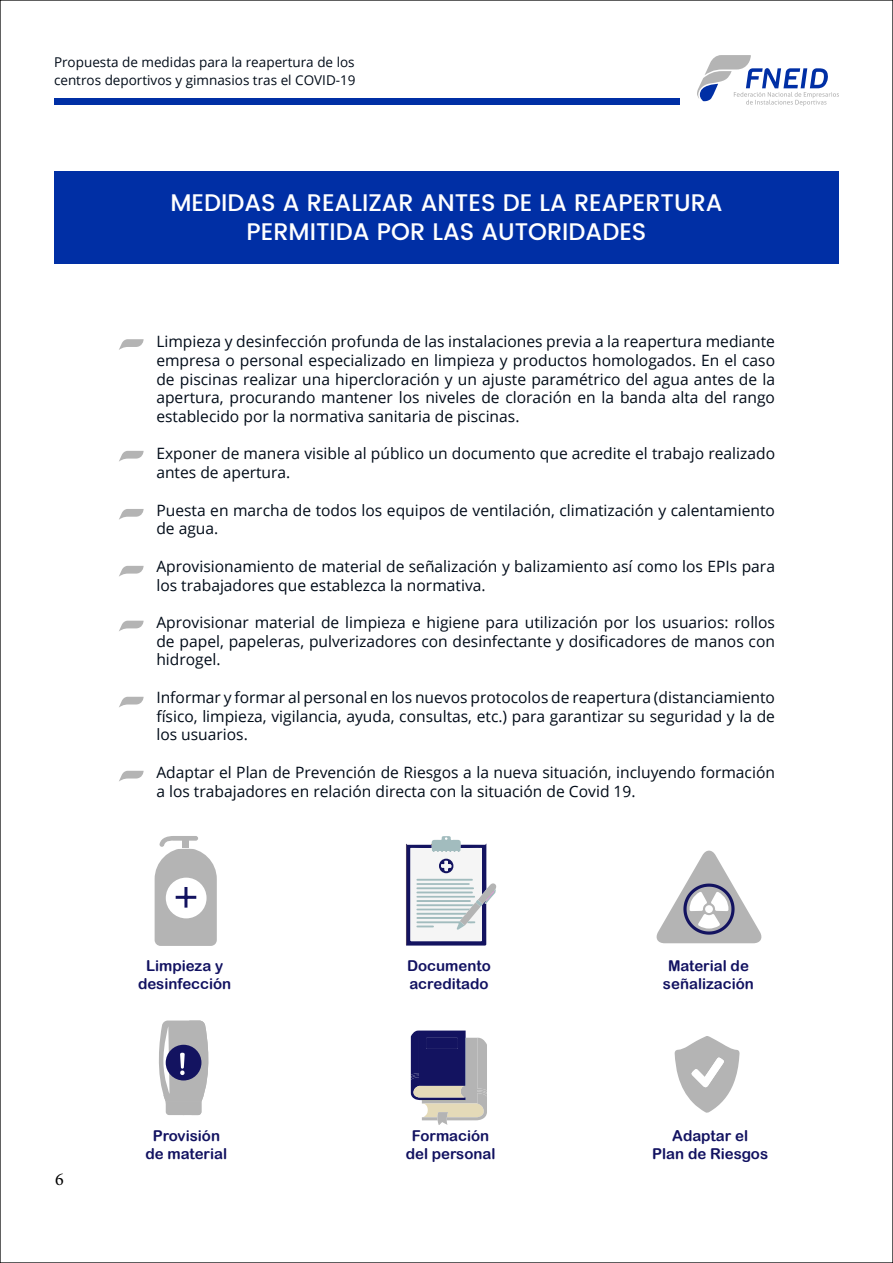
<style>
.page{position:relative;width:893px;height:1263px;background:#fff}
.page>*{position:absolute;margin:0;border:0;box-sizing:border-box;transform-origin:0 0}
.t1{font:500 24px/28.8px "Poppins";color:#fff;text-align:center}
.t2{font:18px "Minion Pro";color:#000}
.t3{font:15.6px/18.8px "Open Sans";color:#000b18}
.t4{font:15px/18px "Arial Rounded MT Bold";color:#121261;text-align:center}
.t5{font:13.5px/18px "Open Sans";color:#000b18}
</style>
<div class="page">
<div style="left:54px;top:171px;width:785px;height:93px;background:#002fa5"></div>
<svg style="left:697px;top:55px;width:142px;height:51px"></svg>
<div style="left:54px;top:99px;width:626px;height:6px;background:#002fa5"></div>
<svg style="left:119px;top:339px;width:25px;height:11px"></svg>
<svg style="left:119px;top:451px;width:25px;height:11px"></svg>
<svg style="left:119px;top:509px;width:25px;height:11px"></svg>
<svg style="left:119px;top:771px;width:25px;height:11px"></svg>
<svg style="left:119px;top:697px;width:25px;height:10px"></svg>
<svg style="left:119px;top:621px;width:25px;height:10px"></svg>
<svg style="left:119px;top:566px;width:25px;height:11px"></svg>
<svg style="left:674px;top:1036px;width:66px;height:77px"></svg>
<svg style="left:406px;top:836px;width:91px;height:109px"></svg>
<svg style="left:155px;top:836px;width:62px;height:110px"></svg>
<div style="left:166px;top:878px;width:41px;height:40px;background:#fff;border-radius:50%"></div>
<hr style="left:184px;top:887px;width:3px;height:21px;background:#131360">
<hr style="left:176px;top:896px;width:20px;height:3px;background:#131360">
<svg style="left:411px;top:1030px;width:76px;height:95px;background:#807e9a"></svg>
<svg style="left:159px;top:1020px;width:50px;height:95px;background:#a1a1b0"></svg>
<svg style="left:656px;top:850px;width:106px;height:93px"></svg>
<p class="t5" style="left:54px;top:53px;width:303px">Propuesta de medidas para la reapertura de los centros deportivos y gimnasios tras el COVID-19</p>
<h1 class="t1" style="left:170px;top:189px;width:554px">MEDIDAS A REALIZAR ANTES DE LA REAPERTURA<br>PERMITIDA POR LAS AUTORIDADES</h1>
<p class="t3" style="left:156px;top:332px;width:620px;text-align:justify">Limpieza y desinfección profunda de las instalaciones previa a la reapertura mediante empresa o personal especializado en limpieza y productos homologados. En el caso de piscinas realizar una hipercloración y un ajuste paramétrico del agua antes de la apertura, procurando mantener los niveles de cloración en la banda alta del rango establecido por la normativa sanitaria de piscinas.</p>
<p class="t3" style="left:156px;top:444px;width:620px">Exponer de manera visible al público un documento que acredite el trabajo realizado antes de apertura.</p>
<p class="t3" style="left:156px;top:500px;width:620px">Puesta en marcha de todos los equipos de ventilación, climatización y calentamiento de agua.</p>
<p class="t3" style="left:156px;top:556px;width:620px">Aprovisionamiento de material de señalización y balizamiento así como los EPIs para los trabajadores que establezca la normativa.</p>
<p class="t3" style="left:156px;top:612px;width:620px;text-align:justify">Aprovisionar material de limpieza e higiene para utilización por los usuarios: rollos de papel, papeleras, pulverizadores con desinfectante y dosificadores de manos con hidrogel.</p>
<p class="t3" style="left:156px;top:687px;width:620px;text-align:justify">Informar y formar al personal en los nuevos protocolos de reapertura (distanciamiento físico, limpieza, vigilancia, ayuda, consultas, etc.) para garantizar su seguridad y la de los usuarios.</p>
<p class="t3" style="left:156px;top:762px;width:620px;line-height:19.5px">Adaptar el Plan de Prevención de Riesgos a la nueva situación, incluyendo formación a los trabajadores en relación directa con la situación de Covid 19.</p>
<p class="t2" style="left:55px;top:1167px;width:10px">6</p>
<p class="t4" style="left:138px;top:956px;width:95px">Limpieza y desinfección</p>
<p class="t4" style="left:146px;top:1126px;width:83px">Provisión de material</p>
<p class="t4" style="left:407px;top:956px;width:85px;text-align:left">Documento acreditado</p>
<p class="t4" style="left:406px;top:1126px;width:91px">Formación del personal</p>
<p class="t4" style="left:663px;top:956px;width:92px">Material de señalización</p>
<p class="t4" style="left:652px;top:1126px;width:117px">Adaptar el<br>Plan de Riesgos</p>
</div>
